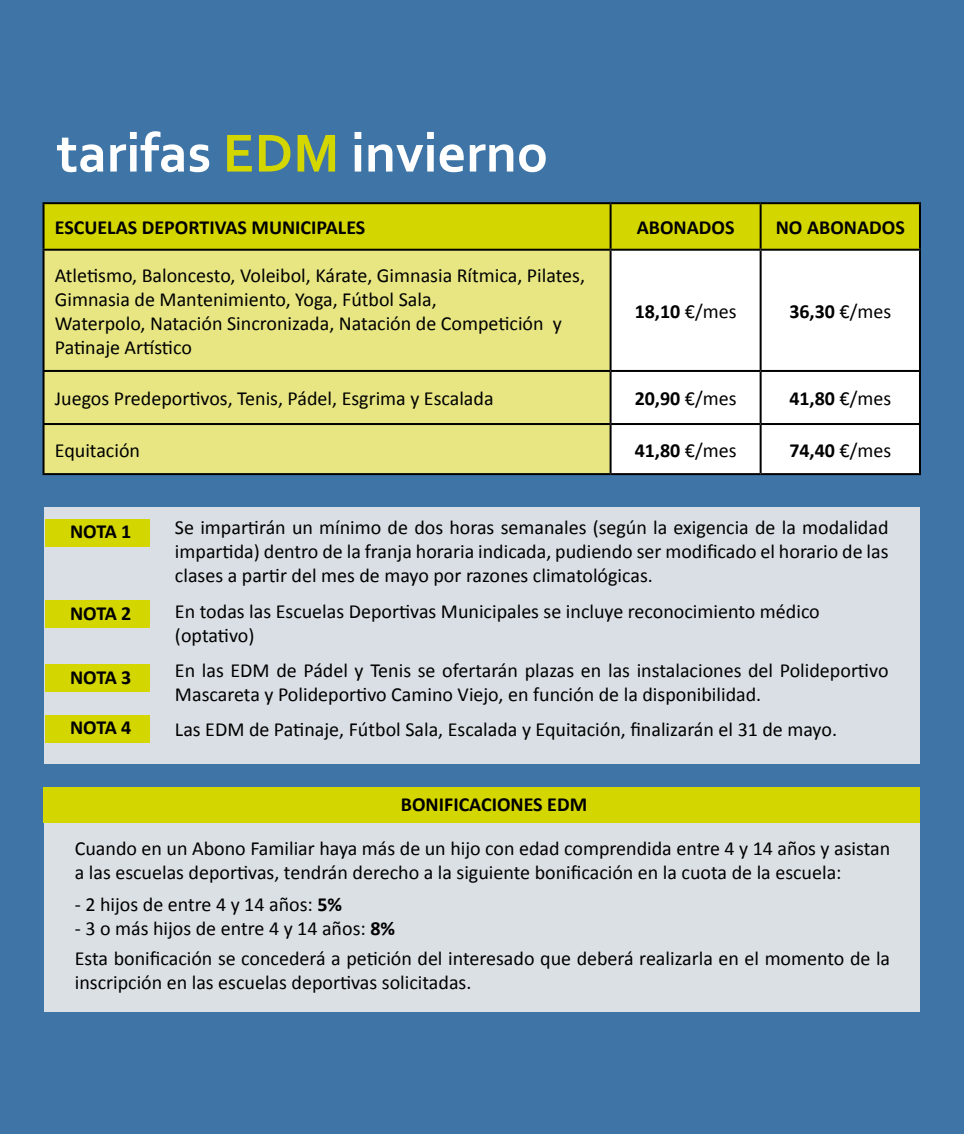
<style>
.page{position:relative;width:964px;height:1134px;background:#3f75a6}
.page>*{position:absolute;margin:0;border:0;box-sizing:border-box;transform-origin:0 0}
.t1{font:700 56px "Corbel";color:#fff}
.t2{font:20px/24px "Calibri";color:#000}
.t3{font:700 20px "Calibri";color:#000}
.s1{color:#d4d600}
.s2{font-weight:400}
.s3{font-weight:700}
</style>
<div class="page">
<div style="left:44px;top:507px;width:875px;height:256px;background:#d9dfe4"></div>
<div style="left:44px;top:790px;width:875px;height:221px;background:#dbe0e5"></div>
<div style="left:45px;top:204px;width:874px;height:45px;background:#d4d600"></div>
<div style="left:45px;top:251px;width:564px;height:222px;background:#e7e682"></div>
<div style="left:611px;top:251px;width:308px;height:222px;background:#fff"></div>
<hr style="left:43px;top:202px;width:567px;height:2px;background:#000">
<hr style="left:43px;top:204px;width:2px;height:45px;background:#000">
<hr style="left:610px;top:202px;width:150px;height:2px;background:#000">
<hr style="left:609px;top:204px;width:2px;height:45px;background:#000">
<hr style="left:760px;top:202px;width:161px;height:2px;background:#000">
<hr style="left:759px;top:204px;width:2px;height:45px;background:#000">
<hr style="left:919px;top:204px;width:2px;height:45px;background:#000">
<hr style="left:610px;top:249px;width:150px;height:2px;background:#000">
<hr style="left:760px;top:249px;width:161px;height:2px;background:#000">
<hr style="left:759px;top:251px;width:2px;height:119px;background:#000">
<hr style="left:919px;top:251px;width:2px;height:119px;background:#000">
<hr style="left:610px;top:370px;width:150px;height:2px;background:#000">
<hr style="left:760px;top:370px;width:161px;height:2px;background:#000">
<hr style="left:759px;top:372px;width:2px;height:51px;background:#000">
<hr style="left:919px;top:372px;width:2px;height:51px;background:#000">
<hr style="left:610px;top:423px;width:150px;height:2px;background:#000">
<hr style="left:760px;top:423px;width:161px;height:2px;background:#000">
<hr style="left:759px;top:425px;width:2px;height:48px;background:#000">
<hr style="left:919px;top:425px;width:2px;height:48px;background:#000">
<hr style="left:610px;top:473px;width:150px;height:2px;background:#000">
<hr style="left:760px;top:473px;width:161px;height:2px;background:#000">
<hr style="left:43px;top:249px;width:567px;height:2px;background:#000">
<hr style="left:43px;top:251px;width:2px;height:119px;background:#000">
<hr style="left:609px;top:251px;width:2px;height:119px;background:#000">
<hr style="left:43px;top:370px;width:567px;height:2px;background:#000">
<hr style="left:43px;top:372px;width:2px;height:51px;background:#000">
<hr style="left:609px;top:372px;width:2px;height:51px;background:#000">
<hr style="left:43px;top:423px;width:567px;height:2px;background:#000">
<hr style="left:43px;top:425px;width:2px;height:48px;background:#000">
<hr style="left:609px;top:425px;width:2px;height:48px;background:#000">
<hr style="left:43px;top:473px;width:567px;height:2px;background:#000">
<div style="left:44px;top:788px;width:876px;height:35px;background:#d4d600"></div>
<div style="left:45px;top:519px;width:104px;height:28px;background:#d4d600"></div>
<div style="left:45px;top:600px;width:104px;height:28px;background:#d4d600"></div>
<div style="left:45px;top:664px;width:104px;height:27px;background:#d4d600"></div>
<div style="left:45px;top:715px;width:104px;height:28px;background:#d4d600"></div>
<h1 class="t1" style="left:57px;top:118px;width:493px">tarifas <span class="s1">EDM</span> invierno</h1>
<p class="t3" style="left:55px;top:215px;width:312px">ESCUELAS DEPORTIVAS MUNICIPALES</p>
<p class="t3" style="left:637px;top:215px;width:99px">ABONADOS</p>
<p class="t3" style="left:776px;top:215px;width:130px">NO ABONADOS</p>
<p class="t2" style="left:55px;top:263px;width:532px">Atletismo, Baloncesto, Voleibol, Kárate, Gimnasia Rítmica, Pilates, Gimnasia de Mantenimiento, Yoga, Fútbol Sala,<br>Waterpolo, Natación Sincronizada, Natación de Competición y Patinaje Artístico</p>
<p class="t3" style="left:635px;top:298px;width:103px">18,10 <span class="s2">€/mes</span></p>
<p class="t3" style="left:789px;top:298px;width:103px">36,30 <span class="s2">€/mes</span></p>
<p class="t2" style="left:55px;top:386px;width:440px">Juegos Predeportivos, Tenis, Pádel, Esgrima y Escalada</p>
<p class="t3" style="left:635px;top:386px;width:103px">20,90 <span class="s2">€/mes</span></p>
<p class="t3" style="left:789px;top:386px;width:103px">41,80 <span class="s2">€/mes</span></p>
<p class="t2" style="left:55px;top:438px;width:87px">Equitación</p>
<p class="t3" style="left:635px;top:437px;width:103px">41,80 <span class="s2">€/mes</span></p>
<p class="t3" style="left:789px;top:437px;width:103px">74,40 <span class="s2">€/mes</span></p>
<p class="t3" style="left:70px;top:519px;width:63px">NOTA 1</p>
<p class="t3" style="left:70px;top:601px;width:63px">NOTA 2</p>
<p class="t3" style="left:70px;top:664px;width:63px">NOTA 3</p>
<p class="t3" style="left:70px;top:715px;width:63px">NOTA 4</p>
<p class="t2" style="left:175px;top:516px;width:715px;text-align:justify">Se impartirán un mínimo de dos horas semanales (según la exigencia de la modalidad impartida) dentro de la franja horaria indicada, pudiendo ser modificado el horario de las clases a partir del mes de mayo por razones climatológicas.</p>
<p class="t2" style="left:175px;top:599px;width:646px">En todas las Escuelas Deportivas Municipales se incluye reconocimiento médico (optativo)</p>
<p class="t2" style="left:175px;top:658px;width:715px">En las EDM de Pádel y Tenis se ofertarán plazas en las instalaciones del Polideportivo<br>Mascareta y Polideportivo Camino Viejo, en función de la disponibilidad.</p>
<p class="t2" style="left:175px;top:718px;width:663px">Las EDM de Patinaje, Fútbol Sala, Escalada y Equitación, finalizarán el 31 de mayo.</p>
<p class="t3" style="left:401px;top:792px;width:188px">BONIFICACIONES EDM</p>
<p class="t2" style="left:75px;top:836px;width:817px">Cuando en un Abono Familiar haya más de un hijo con edad comprendida entre 4 y 14 años y asistan a las escuelas deportivas, tendrán derecho a la siguiente bonificación en la cuota de la escuela:</p>
<p class="t2" style="left:75px;top:892px;width:269px">- 2 hijos de entre 4 y 14 años: <span class="s3">5%</span></p>
<p class="t2" style="left:75px;top:913px;width:817px;line-height:30px">- 3 o más hijos de entre 4 y 14 años: <span class="s3">8%<br></span>Esta bonificación se concederá a petición del interesado que deberá realizarla en el momento de la</p>
<p class="t2" style="left:75px;top:970px;width:398px">inscripción en las escuelas deportivas solicitadas.</p>
</div>
